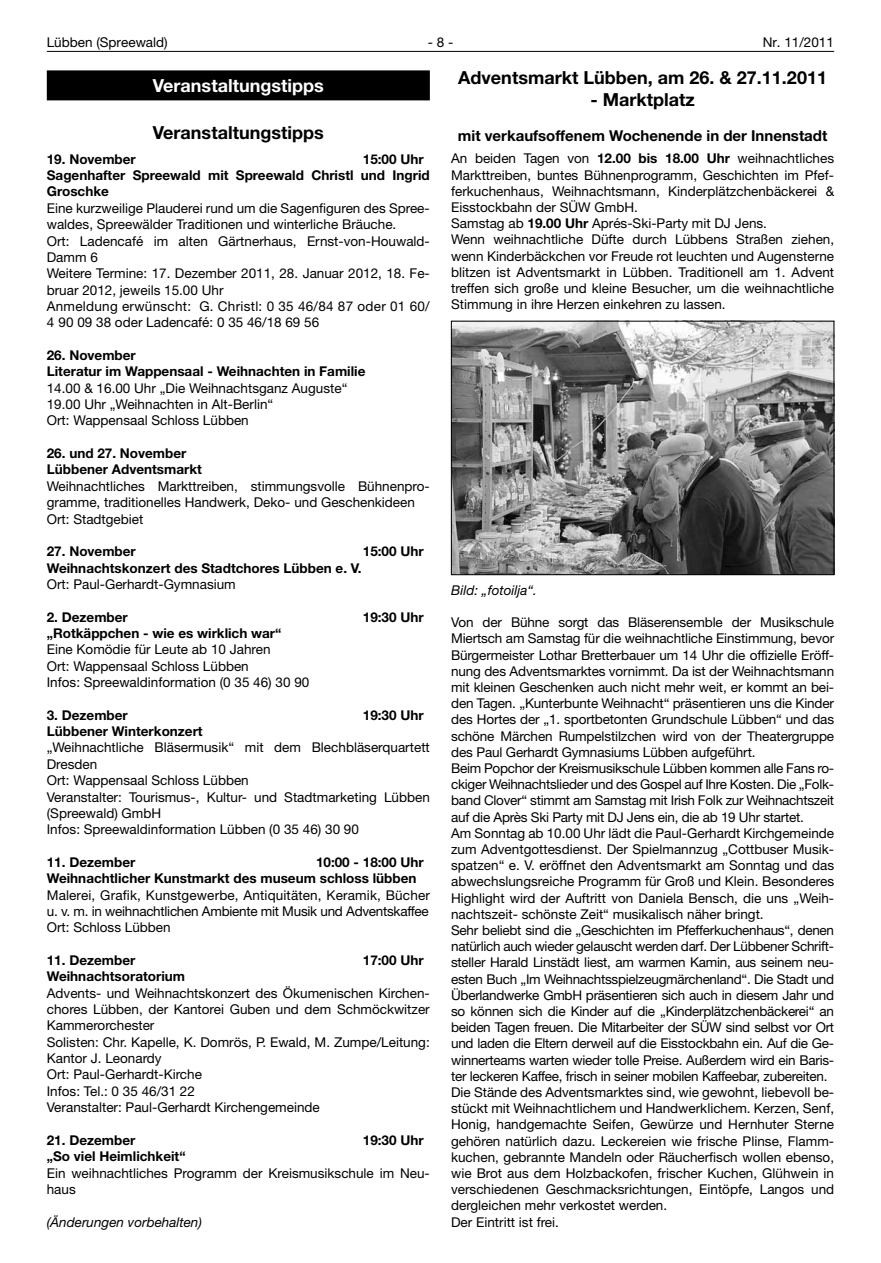
<style>
.page{position:relative;width:881px;height:1263px;background:#fff}
.page>*{position:absolute;margin:0;border:0;box-sizing:border-box;transform-origin:0 0}
.t1{font:700 18px "Helvetica Neue LT";color:#000}
.t2{font:700 18px "Helvetica Neue LT";color:#fff}
.t3{font:700 15px "Helvetica Neue LT";color:#000}
.t4{font:13.5px/16.2px "Helvetica Neue LT";color:#000}
.t5{font:700 13.5px/16.4px "Helvetica Neue LT";color:#000}
.t6{font:italic 13.5px "Helvetica Neue LT";color:#000}
.s1{font-weight:700}
</style>
<div class="page">
<hr style="left:47px;top:51px;width:786px;height:1px;background:#000">
<div style="left:47px;top:70px;width:382px;height:30px;background:#000"></div>
<img style="left:453px;top:323px;width:378px;height:250px">
<div style="left:451px;top:321px;width:382px;height:254px;border:1px solid #000"></div>
<p class="t4" style="left:47px;top:34px;width:122px">Lübben (Spreewald)</p>
<p class="t4" style="left:427px;top:34px;width:27px">- 8 -</p>
<p class="t4" style="left:762px;top:34px;width:73px">Nr. 11/2011</p>
<h1 class="t2" style="left:153px;top:74px;width:172px">Veranstaltungstipps</h1>
<h1 class="t1" style="left:153px;top:121px;width:172px">Veranstaltungstipps</h1>
<p class="t5" style="left:47px;top:150px;width:91px">19. November</p>
<h1 class="t1" style="left:458px;top:67px;width:370px">Adventsmarkt Lübben, am 26. &amp; 27.11.2011</h1>
<h1 class="t1" style="left:590px;top:88px;width:106px">- Marktplatz</h1>
<p class="t3" style="left:457px;top:126px;width:371px">mit verkaufsoffenem Wochenende in der Innenstadt</p>
<p class="t4" style="left:451px;top:150px;width:384px">An beiden Tagen von <span class="s1">12.00 bis 18.00 Uhr</span> weihnachtliches Markttreiben, buntes Bühnenprogramm, Geschichten im Pfef&shy;ferkuchenhaus, Weihnachtsmann, Kinderplätzchenbäckerei &amp; Eisstockbahn der SÜW GmbH.<br>Samstag ab <span class="s1">19.00 Uhr</span> Aprés-Ski-Party mit DJ Jens.<br>Wenn weihnachtliche Düfte durch Lübbens Straßen ziehen, wenn Kinderbäckchen vor Freude rot leuchten und Augensterne blitzen ist Adventsmarkt in Lübben. Traditionell am 1. Advent treffen sich große und kleine Besucher, um die weihnachtliche Stimmung in ihre Herzen einkehren zu lassen.</p>
<p class="t5" style="left:47px;top:150px;width:384px;text-indent:316px">15:00 Uhr<br>Sagenhafter Spreewald mit Spreewald Christl und Ingrid<br>Groschke</p>
<p class="t4" style="left:47px;top:200px;width:384px">Eine kurzweilige Plauderei rund um die Sagenfiguren des Spree&shy;waldes, Spreewälder Traditionen und winterliche Bräuche.<br>Ort: Ladencafé im alten Gärtnerhaus, Ernst-von-Houwald-Damm 6<br>Weitere Termine: 17. Dezember 2011, 28. Januar 2012, 18. Fe&shy;bruar 2012, jeweils 15.00 Uhr<br>Anmeldung erwünscht: G. Christl: 0 35 46/84 87 oder 01 60/ 4 90 09 38 oder Ladencafé: 0 35 46/18 69 56</p>
<p class="t5" style="left:47px;top:347px;width:320px">26. November<br>Literatur im Wappensaal - Weihnachten in Familie</p>
<p class="t4" style="left:47px;top:380px;width:302px">14.00 &amp; 16.00 Uhr „Die Weihnachtsganz Auguste“<br>19.00 Uhr „Weihnachten in Alt-Berlin“<br>Ort: Wappensaal Schloss Lübben</p>
<p class="t5" style="left:47px;top:445px;width:157px">26. und 27. November<br>Lübbener Adventsmarkt</p>
<p class="t4" style="left:47px;top:478px;width:384px">Weihnachtliches Markttreiben, stimmungsvolle Bühnenpro&shy;gramme, traditionelles Handwerk, Deko- und Geschenkideen<br>Ort: Stadtgebiet</p>
<p class="t5" style="left:47px;top:543px;width:91px">27. November</p>
<p class="t5" style="left:362px;top:543px;width:62px">15:00 Uhr</p>
<p class="t5" style="left:47px;top:559px;width:316px">Weihnachtskonzert des Stadtchores Lübben e. V.</p>
<p class="t4" style="left:47px;top:576px;width:190px">Ort: Paul-Gerhardt-Gymnasium</p>
<p class="t5" style="left:47px;top:608px;width:82px">2. Dezember</p>
<p class="t5" style="left:362px;top:608px;width:62px">19:30 Uhr</p>
<p class="t5" style="left:47px;top:625px;width:236px">„Rotkäppchen - wie es wirklich war“</p>
<p class="t4" style="left:47px;top:641px;width:264px">Eine Komödie für Leute ab 10 Jahren<br>Ort: Wappensaal Schloss Lübben<br>Infos: Spreewaldinformation (0 35 46) 30 90</p>
<p class="t5" style="left:47px;top:706px;width:82px">3. Dezember</p>
<p class="t5" style="left:362px;top:706px;width:62px">19:30 Uhr</p>
<p class="t5" style="left:47px;top:723px;width:157px">Lübbener Winterkonzert</p>
<p class="t4" style="left:47px;top:739px;width:384px">„Weihnachtliche Bläsermusik“ mit dem Blechbläserquartett Dresden<br>Ort: Wappensaal Schloss Lübben<br>Veranstalter: Tourismus-, Kultur- und Stadtmarketing Lübben (Spreewald) GmbH<br>Infos: Spreewaldinformation Lübben (0 35 46) 30 90</p>
<p class="t5" style="left:47px;top:854px;width:90px">11. Dezember</p>
<p class="t6" style="left:451px;top:582px;width:87px">Bild: „fotoilja“.</p>
<p class="t4" style="left:451px;top:614px;width:384px">Von der Bühne sorgt das Bläserensemble der Musikschule Miertsch am Samstag für die weihnachtliche Einstimmung, bevor Bürgermeister Lothar Bretterbauer um 14 Uhr die offizielle Eröff&shy;nung des Adventsmarktes vornimmt. Da ist der Weihnachtsmann mit kleinen Geschenken auch nicht mehr weit, er kommt an bei&shy;den Tagen. „Kunterbunte Weihnacht“ präsentieren uns die Kinder des Hortes der „1. sportbetonten Grundschule Lübben“ und das schöne Märchen Rumpelstilzchen wird von der Theatergruppe des Paul Gerhardt Gymnasiums Lübben aufgeführt.<br>Beim Popchor der Kreismusikschule Lübben kommen alle Fans ro&shy;ckiger Weihnachtslieder und des Gospel auf Ihre Kosten. Die „Folk&shy;band Clover“ stimmt am Samstag mit Irish Folk zur Weihnachtszeit auf die Après Ski Party mit DJ Jens ein, die ab 19 Uhr startet.<br>Am Sonntag ab 10.00 Uhr lädt die Paul-Gerhardt Kirchgemeinde zum Adventgottesdienst. Der Spielmannzug „Cottbuser Musik&shy;spatzen“ e. V. eröffnet den Adventsmarkt am Sonntag und das abwechslungsreiche Programm für Groß und Klein. Besonderes Highlight wird der Auftritt von Daniela Bensch, die uns „Weih&shy;nachtszeit- schönste Zeit“ musikalisch näher bringt.<br>Sehr beliebt sind die „Geschichten im Pfefferkuchenhaus“, denen natürlich auch wieder gelauscht werden darf. Der Lübbener Schrift&shy;steller Harald Linstädt liest, am warmen Kamin, aus seinem neu&shy;esten Buch „Im Weihnachtsspielzeugmärchenland“. Die Stadt und Überlandwerke GmbH präsentieren sich auch in diesem Jahr und so können sich die Kinder auf die „Kinderplätzchenbäckerei“ an beiden Tagen freuen. Die Mitarbeiter der SÜW sind selbst vor Ort und laden die Eltern derweil auf die Eisstockbahn ein. Auf die Ge&shy;winnerteams warten wieder tolle Preise. Außerdem wird ein Baris&shy;ter leckeren Kaffee, frisch in seiner mobilen Kaffeebar, zubereiten.<br>Die Stände des Adventsmarktes sind, wie gewohnt, liebevoll be&shy;stückt mit Weihnachtlichem und Handwerklichem. Kerzen, Senf, Honig, handgemachte Seifen, Gewürze und Hernhuter Sterne gehören natürlich dazu. Leckereien wie frische Plinse, Flamm&shy;kuchen, gebrannte Mandeln oder Räucherfisch wollen ebenso, wie Brot aus dem Holzbackofen, frischer Kuchen, Glühwein in verschiedenen Geschmacksrichtungen, Eintöpfe, Langos und dergleichen mehr verkostet werden.<br>Der Eintritt ist frei.</p>
<p class="t5" style="left:47px;top:854px;width:378px;text-indent:269px">10:00 - 18:00 Uhr<br>Weihnachtlicher Kunstmarkt des museum schloss lübben</p>
<p class="t4" style="left:47px;top:886px;width:384px;text-align:justify">Malerei, Grafik, Kunstgewerbe, Antiquitäten, Keramik, Bücher u. v. m. in weihnachtlichen Ambiente mit Musik und Adventskaffee Ort: Schloss Lübben</p>
<p class="t5" style="left:47px;top:952px;width:90px">11. Dezember</p>
<p class="t5" style="left:362px;top:952px;width:62px">17:00 Uhr</p>
<p class="t5" style="left:47px;top:968px;width:140px">Weihnachtsoratorium</p>
<p class="t4" style="left:47px;top:984px;width:384px">Advents- und Weihnachtskonzert des Ökumenischen Kirchen&shy;chores Lübben, der Kantorei Guben und dem Schmöckwitzer Kammerorchester<br>Solisten: Chr. Kapelle, K. Domrös, P. Ewald, M. Zumpe/Leitung:<br>Kantor J. Leonardy<br>Ort: Paul-Gerhardt-Kirche<br>Infos: Tel.: 0 35 46/31 22<br>Veranstalter: Paul-Gerhardt Kirchengemeinde</p>
<p class="t5" style="left:47px;top:1131px;width:90px">21. Dezember</p>
<p class="t5" style="left:362px;top:1131px;width:62px">19:30 Uhr</p>
<p class="t5" style="left:47px;top:1148px;width:140px">„So viel Heimlichkeit“</p>
<p class="t4" style="left:47px;top:1164px;width:384px">Ein weihnachtliches Programm der Kreismusikschule im Neu&shy;haus</p>
<p class="t6" style="left:47px;top:1214px;width:157px">(Änderungen vorbehalten)</p>
</div>
